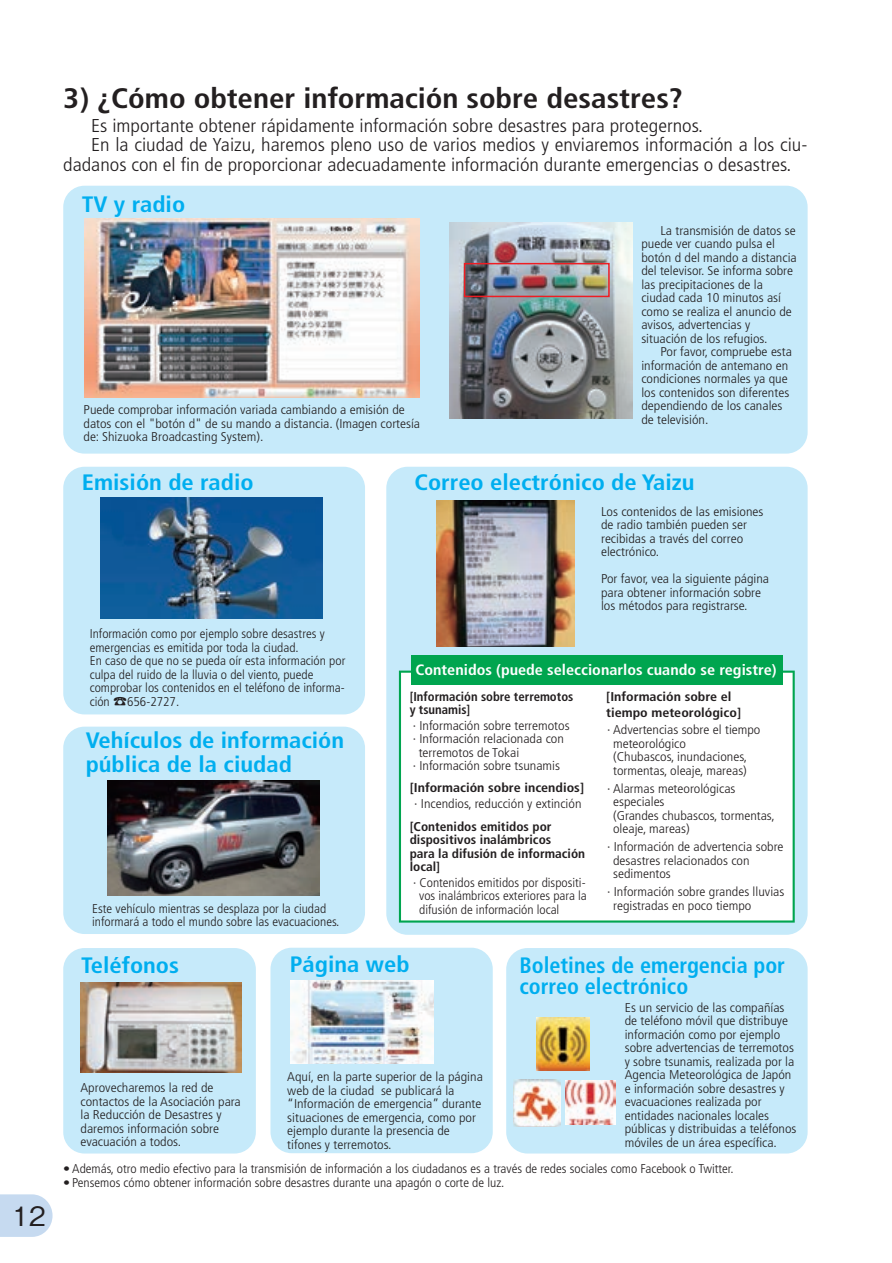
<style>
.page{position:relative;width:892px;height:1263px;background:#fff}
.page>*{position:absolute;margin:0;border:0;box-sizing:border-box;transform-origin:0 0}
.t1{font:700 condensed 28.2px "Frutiger";color:#231f20;scale:1.1 1}
.t2{font:500 26.55px "Gothic BBB Pro";color:#231f20}
.t3{font:700 condensed 22.35px/23.9px "Frutiger";color:#00aeef;scale:1.1 1}
.t4{font:700 condensed 22.35px/20.9px "Frutiger";color:#00aeef}
.t5{font:300 condensed 18.6px "Frutiger";color:#231f20;scale:1.1 1}
.t6{font:700 condensed 15px "Frutiger";color:#fff;scale:1.08 1}
.t7{font:300 condensed 12.75px/13.5px "Frutiger";color:#231f20;scale:1.1 1}
.t8{font:300 condensed 12.75px/13.5px "Frutiger";color:#231f20;scale:1.05 1}
.t9{font:700 condensed 12.75px/13.5px "Frutiger";color:#231f20;scale:1.05 1}
.t10{font:700 condensed 12.75px/15.8px "Frutiger";color:#231f20;scale:1.1 1}
.t11{font:700 condensed 12.75px/12.8px "Frutiger";color:#231f20}
.s1{font-family:"Gothic BBB Pro";font-weight:500;font-stretch:normal}
</style>
<div class="page">
<svg style="left:0;top:1194px;width:53px;height:43px;background:#cbddf1"></svg>
<div style="left:63px;top:186px;width:744px;height:268px;background:#c6eafa;border-radius:21px"></div>
<div style="left:63px;top:467px;width:302px;height:247px;background:#c6eafa;border-radius:21px"></div>
<div style="left:386px;top:467px;width:421px;height:468px;background:#c6eafa;border-radius:21px"></div>
<img style="left:100px;top:497px;width:222px;height:121px">
<div style="left:63px;top:727px;width:302px;height:207px;background:#c6eafa;border-radius:21px"></div>
<img style="left:108px;top:780px;width:211px;height:116px">
<div style="left:63px;top:948px;width:193px;height:205px;background:#c6eafa;border-radius:21px"></div>
<img style="left:81px;top:983px;width:160px;height:90px">
<div style="left:506px;top:948px;width:301px;height:205px;background:#c6eafa;border-radius:21px"></div>
<div style="left:270px;top:948px;width:223px;height:205px;background:#c6eafa;border-radius:21px"></div>
<img style="left:291px;top:980px;width:142px;height:84px">
<img style="left:436px;top:500px;width:139px;height:146px">
<img style="left:84px;top:218px;width:335px;height:179px">
<img style="left:513px;top:1080px;width:47px;height:47px">
<img style="left:565px;top:1080px;width:50px;height:45px">
<img style="left:537px;top:1018px;width:52px;height:52px">
<div style="left:399px;top:671px;width:395px;height:252px;background:#fff"></div>
<div style="left:411px;top:655px;width:371px;height:30px;background:#00a54f"></div>
<img style="left:450px;top:222px;width:183px;height:196px">
<div style="left:464px;top:263px;width:145px;height:34px;border:2px solid #ee1d23"></div>
<h2 class="t2" style="left:12px;top:1194px;width:35px">12</h2>
<h1 class="t1" style="left:63px;top:82px;width:565px">3) ¿Cómo obtener información sobre desastres?</h1>
<h3 class="t5" style="left:91px;top:115px;width:558px">Es importante obtener rápidamente información sobre desastres para protegernos.</h3>
<h3 class="t5" style="left:91px;top:134px;width:652px">En la ciudad de Yaizu, haremos pleno uso de varios medios y enviaremos información a los ciu-</h3>
<h3 class="t5" style="left:63px;top:154px;width:663px">dadanos con el fin de proporcionar adecuadamente información durante emergencias o desastres.</h3>
<h3 class="t3" style="left:82px;top:192px;width:96px">TV y radio</h3>
<p class="t7" style="left:83px;top:403px;width:307px">Puede comprobar información variada cambiando a emisión de datos con el "botón d" de su mando a distancia. (Imagen cortesía de: Shizuoka Broadcasting System).</p>
<p class="t7" style="left:641px;top:224px;width:143px;text-indent:19px">La transmisión de datos se puede ver cuando pulsa el botón d del mando a distancia del televisor. Se informa sobre las precipitaciones de la ciudad cada 10 minutos así como se realiza el anuncio de avisos, advertencias y situación de los refugios.</p>
<p class="t7" style="left:641px;top:345px;width:138px;text-indent:19px">Por favor, compruebe esta información de antemano en condiciones normales ya que los contenidos son diferentes dependiendo de los canales de televisión.</p>
<h3 class="t3" style="left:82px;top:470px;width:158px">Emisión de radio</h3>
<p class="t8" style="left:90px;top:627px;width:245px">Información como por ejemplo sobre desastres y emergencias es emitida por toda la ciudad.<br>En caso de que no se pueda oír esta información por culpa del ruido de la lluvia o del viento, puede comprobar los contenidos en el teléfono de informa&shy;ción <span class="s1">☎</span>656-2727.</p>
<h3 class="t3" style="left:86px;top:729px;width:236px">Vehículos de información pública de la ciudad</h3>
<p class="t8" style="left:92px;top:902px;width:237px">Este vehículo mientras se desplaza por la ciudad informará a todo el mundo sobre las evacuaciones.</p>
<h3 class="t3" style="left:414px;top:470px;width:256px">Correo electrónico de Yaizu</h3>
<p class="t7" style="left:601px;top:505px;width:149px">Los contenidos de las emisiones de radio también pueden ser recibidas a través del correo electrónico.</p>
<p class="t7" style="left:601px;top:572px;width:154px">Por favor, vea la siguiente página para obtener información sobre los métodos para registrarse.</p>
<p class="t6" style="left:415px;top:661px;width:336px">Contenidos (puede seleccionarlos cuando se registre)</p>
<p class="t11" style="left:410px;top:690px;width:165px">[Información sobre terremotos y tsunamis]</p>
<p class="t7" style="left:413px;top:719px;width:144px">· Información sobre terremotos</p>
<p class="t7" style="left:413px;top:732px;width:139px">· Información relacionada con</p>
<p class="t7" style="left:419px;top:746px;width:93px">terremotos de Tokai</p>
<p class="t7" style="left:413px;top:759px;width:135px">· Información sobre tsunamis</p>
<p class="t7" style="left:414px;top:797px;width:154px">· Incendios, reducción y extinción</p>
<p class="t10" style="left:410px;top:780px;width:160px">[Información sobre incendios]</p>
<p class="t9" style="left:410px;top:820px;width:169px">[Contenidos emitidos por dispositivos inalámbricos<br>para la difusión de información local]</p>
<p class="t8" style="left:419px;top:876px;width:161px;text-align:justify;text-indent:-6px">· Contenidos emitidos por dispositi&shy;vos inalámbricos exteriores para la difusión de información local</p>
<p class="t10" style="left:606px;top:689px;width:124px">[Información sobre el tiempo meteorológico]</p>
<p class="t7" style="left:613px;top:723px;width:135px;text-indent:-6px">· Advertencias sobre el tiempo meteorológico<br>(Chubascos, inundaciones, tormentas, oleaje, mareas)</p>
<p class="t7" style="left:613px;top:782px;width:148px;text-indent:-6px">· Alarmas meteorológicas especiales<br>(Grandes chubascos, tormentas, oleaje, mareas)</p>
<p class="t7" style="left:613px;top:840px;width:156px;text-indent:-6px">· Información de advertencia sobre desastres relacionados con sedimentos</p>
<p class="t7" style="left:613px;top:885px;width:157px;text-indent:-6px">· Información sobre grandes lluvias registradas en poco tiempo</p>
<h3 class="t3" style="left:290px;top:953px;width:110px">Página web</h3>
<h3 class="t3" style="left:81px;top:954px;width:91px">Teléfonos</h3>
<h3 class="t4" style="left:519px;top:955px;width:267px">Boletines de emergencia por correo electrónico</h3>
<p class="t7" style="left:80px;top:1081px;width:147px">Aprovecharemos la red de contactos de la Asociación para la Reducción de Desastres y daremos información sobre evacuación a todos.</p>
<p class="t7" style="left:287px;top:1070px;width:179px">Aquí, en la parte superior de la página web de la ciudad se publicará la “Información de emergencia” durante situaciones de emergencia, como por ejemplo durante la presencia de tifones y terremotos.</p>
<p class="t7" style="left:625px;top:1001px;width:158px">Es un servicio de las compañías de teléfono móvil que distribuye información como por ejemplo sobre advertencias de terremotos y sobre tsunamis, realizada por la<br>Agencia Meteorológica de Japón e información sobre desastres y evacuaciones realizada por entidades nacionales locales públicas y distribuidas a teléfonos móviles de un área específica.</p>
<p class="t7" style="left:63px;top:1162px;width:611px">• Además, otro medio efectivo para la transmisión de información a los ciudadanos es a través de redes sociales como Facebook o Twitter.</p>
<p class="t7" style="left:63px;top:1176px;width:403px">• Pensemos cómo obtener información sobre desastres durante una apagón o corte de luz.</p>
</div>
